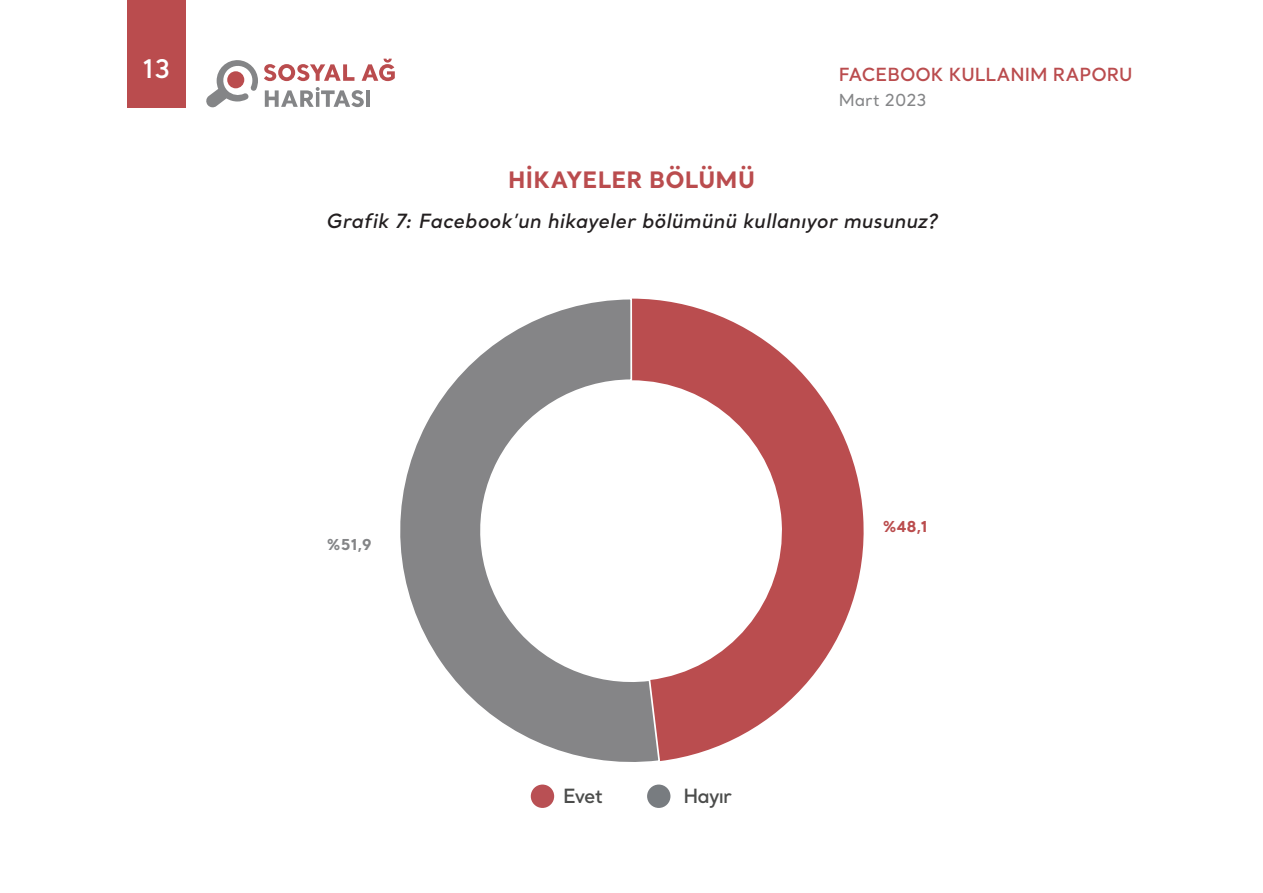
<style>
.page{position:relative;width:1263px;height:893px;background:#fff}
.page>*{position:absolute;margin:0;border:0;box-sizing:border-box;transform-origin:0 0}
.t1{font:600 25.5px "Santral";color:#fff}
.ANA_METIN{font:700 22.5px "Santral";letter-spacing:.01em;color:#ba4c4e}
.ANA_METIN-2{font:italic 600 19.5px "Santral";letter-spacing:.01em;color:#231f20}
.t2{font:600 19.5px "Santral";letter-spacing:-.04em;color:#4b4c4b}
.t3{font:600 18px "Santral";color:#ba4c4e}
.t4{font:500 16.5px "Santral";color:#848587}
.t5{font:700 15px "Santral";color:#ba4c4d}
.t6{font:700 15px "Santral";color:#848587}
</style>
<div class="page">
<svg style="left:206px;top:60px;width:52px;height:48px"></svg>
<svg style="left:264px;top:64px;width:90px;height:17px"></svg>
<svg style="left:362px;top:59px;width:33px;height:22px"></svg>
<svg style="left:265px;top:87px;width:99px;height:20px"></svg>
<hr style="left:366px;top:90px;width:4px;height:17px;background:#848587">
<div style="left:128px;top:0;width:58px;height:107px;background:#ba4c4e"></div>
<div style="left:531px;top:784px;width:23px;height:24px;background:#b95054;border-radius:50%"></div>
<div style="left:647px;top:784px;width:23px;height:24px;background:#787c80;border-radius:50%"></div>
<svg style="left:661px;top:300px;width:203px;height:461px"></svg>
<svg style="left:400px;top:298px;width:261px;height:464px"></svg>
<h1 class="t1" style="left:143px;top:52px;width:29px">13</h1>
<p class="t3" style="left:839px;top:62px;width:295px">FACEBOOK KULLANIM RAPORU</p>
<p class="t4" style="left:839px;top:90px;width:89px">Mart 2023</p>
<p class="ANA_METIN" style="left:508px;top:164px;width:248px">HİKAYELER BÖLÜMÜ</p>
<p class="ANA_METIN-2" style="left:326px;top:208px;width:612px">Grafik 7: Facebook’un hikayeler bölümünü kullanıyor musunuz?</p>
<p class="t6" style="left:326px;top:534px;width:47px">%51,9</p>
<p class="t2" style="left:563px;top:783px;width:41px">Evet</p>
<p class="t2" style="left:683px;top:783px;width:50px">Hayır</p>
<p class="t5" style="left:882px;top:516px;width:47px">%48,1</p>
</div>
